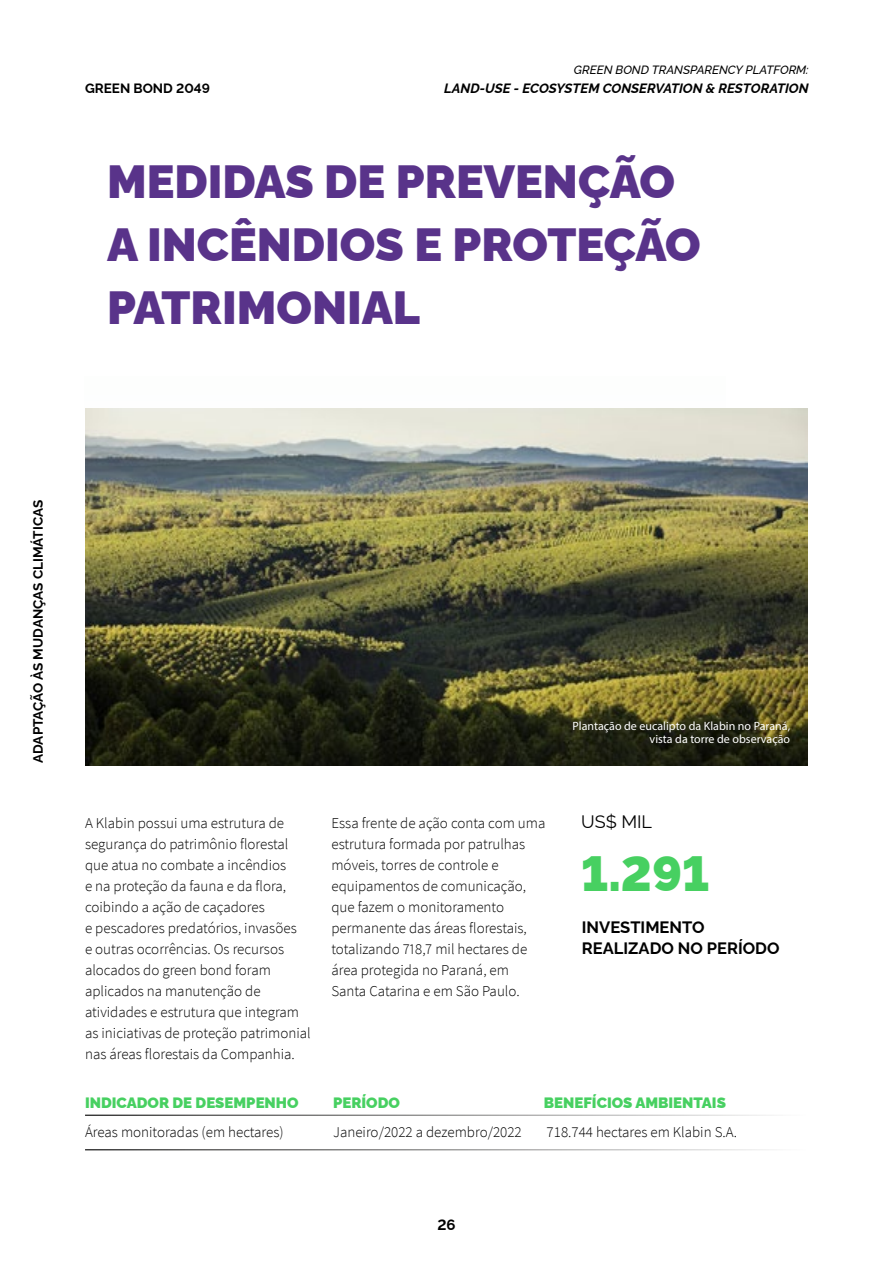
<style>
.page{position:relative;width:893px;height:1263px;background:#fff}
.page>*{position:absolute;margin:0;border:0;box-sizing:border-box;transform-origin:0 0}
.t1{font:900 49.5px "Raleway";color:#47d061}
.t2{font:900 46.5px/63px "Raleway";color:#59338a}
.t3{font:18px "Raleway";color:#000}
.t4{font:700 16.5px/21px "Raleway";color:#000}
.t5{font:300 15px/21px "Source Sans Pro";color:#000}
.t6{font:900 15px "Raleway";color:#47d061}
.t7{font:700 15px "Raleway";color:#000}
.t8{font:700 13.5px "Raleway";color:#000}
.t9{font:italic 100 13.5px "Raleway";color:#000}
.t10{font:12px/13.5px "Myriad Pro";color:#fff;text-align:right}
.t11{font:italic 100 12px "Raleway";color:#000}
</style>
<div class="page">
<img style="left:85px;top:408px;width:723px;height:357px">
<p class="t8" style="left:85px;top:78px;width:126px">GREEN BOND 2049</p>
<p class="t11" style="left:574px;top:61px;width:236px">GREEN BOND TRANSPARENCY PLATFORM:</p>
<p class="t9" style="left:444px;top:78px;width:366px">LAND-USE - ECOSYSTEM CONSERVATION &amp; RESTORATION</p>
<h2 class="t2" style="left:107px;top:145px;width:595px">MEDIDAS DE PREVENÇÃO<br>A INCÊNDIOS E PROTEÇÃO<br>PATRIMONIAL</h2>
<p class="t8" style="left:27px;top:763px;width:264px;rotate:-90deg">ADAPTAÇÃO ÀS MUDANÇAS CLIMÁTICAS</p>
<p class="t5" style="left:85px;top:813px;width:227px">A Klabin possui uma estrutura de segurança do patrimônio florestal que atua no combate a incêndios<br>e na proteção da fauna e da flora, coibindo a ação de caçadores<br>e pescadores predatórios, invasões<br>e outras ocorrências. Os recursos alocados do green bond foram aplicados na manutenção de atividades e estrutura que integram as iniciativas de proteção patrimonial nas áreas florestais da Companhia.</p>
<p class="t5" style="left:331px;top:813px;width:215px">Essa frente de ação conta com uma estrutura formada por patrulhas móveis, torres de controle e equipamentos de comunicação, que fazem o monitoramento permanente das áreas florestais, totalizando 718,7 mil hectares de área protegida no Paraná, em<br>Santa Catarina e em São Paulo.</p>
<p class="t10" style="left:572px;top:719px;width:219px">Plantação de eucalipto da Klabin no Paraná, vista da torre de observação</p>
<p class="t3" style="left:581px;top:808px;width:72px">US$ MIL</p>
<h1 class="t1" style="left:581px;top:834px;width:130px">1.291</h1>
<p class="t4" style="left:582px;top:915px;width:199px">INVESTIMENTO<br>REALIZADO NO PERÍODO</p>
<p class="t6" style="left:85px;top:1091px;width:215px">INDICADOR DE DESEMPENHO</p>
<p class="t6" style="left:333px;top:1091px;width:68px">PERÍODO</p>
<p class="t6" style="left:544px;top:1091px;width:184px">BENEFÍCIOS AMBIENTAIS</p>
<p class="t5" style="left:85px;top:1122px;width:200px">Áreas monitoradas (em hectares)</p>
<p class="t5" style="left:333px;top:1122px;width:190px">Janeiro/2022 a dezembro/2022</p>
<p class="t5" style="left:547px;top:1122px;width:192px">718.744 hectares em Klabin S.A.</p>
<p class="t7" style="left:437px;top:1213px;width:20px">26</p>
</div>
